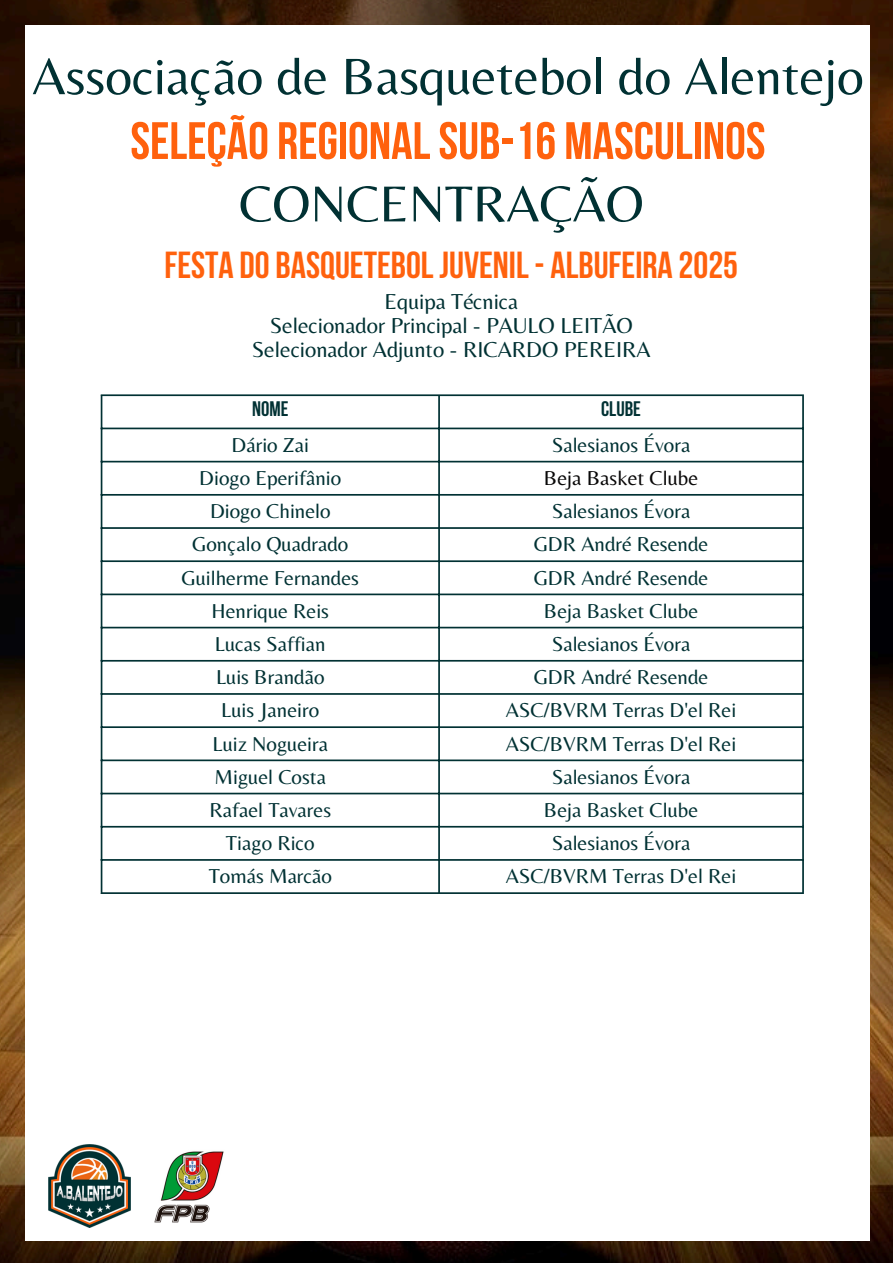
<style>
.page{position:relative;width:893px;height:1263px;background:#fff}
.page>*{position:absolute;margin:0;border:0;box-sizing:border-box;transform-origin:0 0}
.t1{font:53.25px "Belleza";color:#013133}
.t2{font:700 52.5px/62.4px "Bebas Neue";color:#ff610d;text-align:center}
.t3{font:700 37.5px "Bebas Neue";color:#ff610d}
.t4{font:22.5px "Belleza";color:#013133}
.t5{font:20.92px "Belleza";color:#013133}
.t6{font:20.92px "Belleza";color:#080707}
.t7{font:700 20.92px "Bebas Neue";color:#013133}
.s1{font-family:"Belleza";font-weight:400;color:#013133}
</style>
<div class="page">
<img style="left:0;top:0;width:893px;height:1263px">
<div style="left:26px;top:25px;width:844px;height:1215px;background:#fff"></div>
<svg style="left:102px;top:396px;width:700px;height:496px"></svg>
<hr style="left:101px;top:396px;width:1px;height:496px;background:#013133">
<hr style="left:438px;top:396px;width:2px;height:496px;background:#013133">
<hr style="left:802px;top:396px;width:2px;height:496px;background:#013133">
<hr style="left:101px;top:394px;width:703px;height:2px;background:#013133">
<hr style="left:101px;top:428px;width:703px;height:1px;background:#013133">
<hr style="left:101px;top:461px;width:703px;height:1px;background:#013133">
<hr style="left:101px;top:494px;width:703px;height:2px;background:#013133">
<hr style="left:101px;top:527px;width:703px;height:2px;background:#013133">
<hr style="left:101px;top:560px;width:703px;height:2px;background:#013133">
<hr style="left:101px;top:593px;width:703px;height:2px;background:#013133">
<hr style="left:101px;top:627px;width:703px;height:1px;background:#013133">
<hr style="left:101px;top:660px;width:703px;height:2px;background:#013133">
<hr style="left:101px;top:693px;width:703px;height:2px;background:#013133">
<hr style="left:101px;top:726px;width:703px;height:2px;background:#013133">
<hr style="left:101px;top:759px;width:703px;height:2px;background:#013133">
<hr style="left:101px;top:793px;width:703px;height:1px;background:#013133">
<hr style="left:101px;top:826px;width:703px;height:1px;background:#013133">
<hr style="left:101px;top:859px;width:703px;height:2px;background:#013133">
<hr style="left:101px;top:892px;width:703px;height:2px;background:#013133">
<img style="left:48px;top:1144px;width:82px;height:83px">
<img style="left:154px;top:1151px;width:70px;height:72px">
<p class="t1" style="left:32px;top:45px;width:833px">Associação de Basquetebol do Alentejo</p>
<p class="t2" style="left:130px;top:115px;width:636px">SELEÇÃO REGIONALSUB-16 MASCULINOS<br><span class="s1">CONCENTRAÇÃO</span></p>
<h1 class="t3" style="left:164px;top:250px;width:575px">FESTA DO BASQUETEBOLJUVENIL- ALBUFEIRA 2025</h1>
<h1 class="t4" style="left:384px;top:288px;width:135px">Equipa Técnica</h1>
<p class="t4" style="left:270px;top:312px;width:364px">Selecionador Principal - PAULO LEITÃO</p>
<p class="t4" style="left:252px;top:336px;width:400px">Selecionador Adjunto - RICARDO PEREIRA</p>
<p class="t7" style="left:252px;top:401px;width:38px">NOME</p>
<p class="t7" style="left:601px;top:401px;width:41px">CLUBE</p>
<p class="t5" style="left:231px;top:432px;width:79px">Dário Zai</p>
<p class="t5" style="left:552px;top:432px;width:140px">Salesianos Évora</p>
<p class="t5" style="left:199px;top:465px;width:143px">Diogo Eperifânio</p>
<p class="t6" style="left:544px;top:465px;width:156px">Beja Basket Clube</p>
<p class="t5" style="left:210px;top:499px;width:122px">Diogo Chinelo</p>
<p class="t5" style="left:552px;top:499px;width:140px">Salesianos Évora</p>
<p class="t5" style="left:192px;top:532px;width:158px">Gonçalo Quadrado</p>
<p class="t5" style="left:534px;top:532px;width:176px">GDR André Resende</p>
<p class="t5" style="left:182px;top:565px;width:179px">Guilherme Fernandes</p>
<p class="t5" style="left:534px;top:565px;width:176px">GDR André Resende</p>
<p class="t5" style="left:211px;top:598px;width:119px">Henrique Reis</p>
<p class="t5" style="left:544px;top:598px;width:156px">Beja Basket Clube</p>
<p class="t5" style="left:215px;top:631px;width:112px">Lucas Saffian</p>
<p class="t5" style="left:552px;top:631px;width:140px">Salesianos Évora</p>
<p class="t5" style="left:216px;top:665px;width:110px">Luis Brandão</p>
<p class="t5" style="left:534px;top:665px;width:176px">GDR André Resende</p>
<p class="t5" style="left:221px;top:698px;width:99px">Luis Janeiro</p>
<p class="t5" style="left:506px;top:698px;width:232px">ASC/BVRM Terras D'el Rei</p>
<p class="t5" style="left:212px;top:731px;width:117px">Luiz Nogueira</p>
<p class="t5" style="left:506px;top:731px;width:232px">ASC/BVRM Terras D'el Rei</p>
<p class="t5" style="left:214px;top:764px;width:113px">Miguel Costa</p>
<p class="t5" style="left:552px;top:764px;width:140px">Salesianos Évora</p>
<p class="t5" style="left:209px;top:797px;width:123px">Rafael Tavares</p>
<p class="t5" style="left:544px;top:797px;width:156px">Beja Basket Clube</p>
<p class="t5" style="left:226px;top:831px;width:90px">Tiago Rico</p>
<p class="t5" style="left:552px;top:831px;width:140px">Salesianos Évora</p>
<p class="t5" style="left:209px;top:864px;width:125px">Tomás Marcão</p>
<p class="t5" style="left:506px;top:864px;width:232px">ASC/BVRM Terras D'el Rei</p>
</div>
